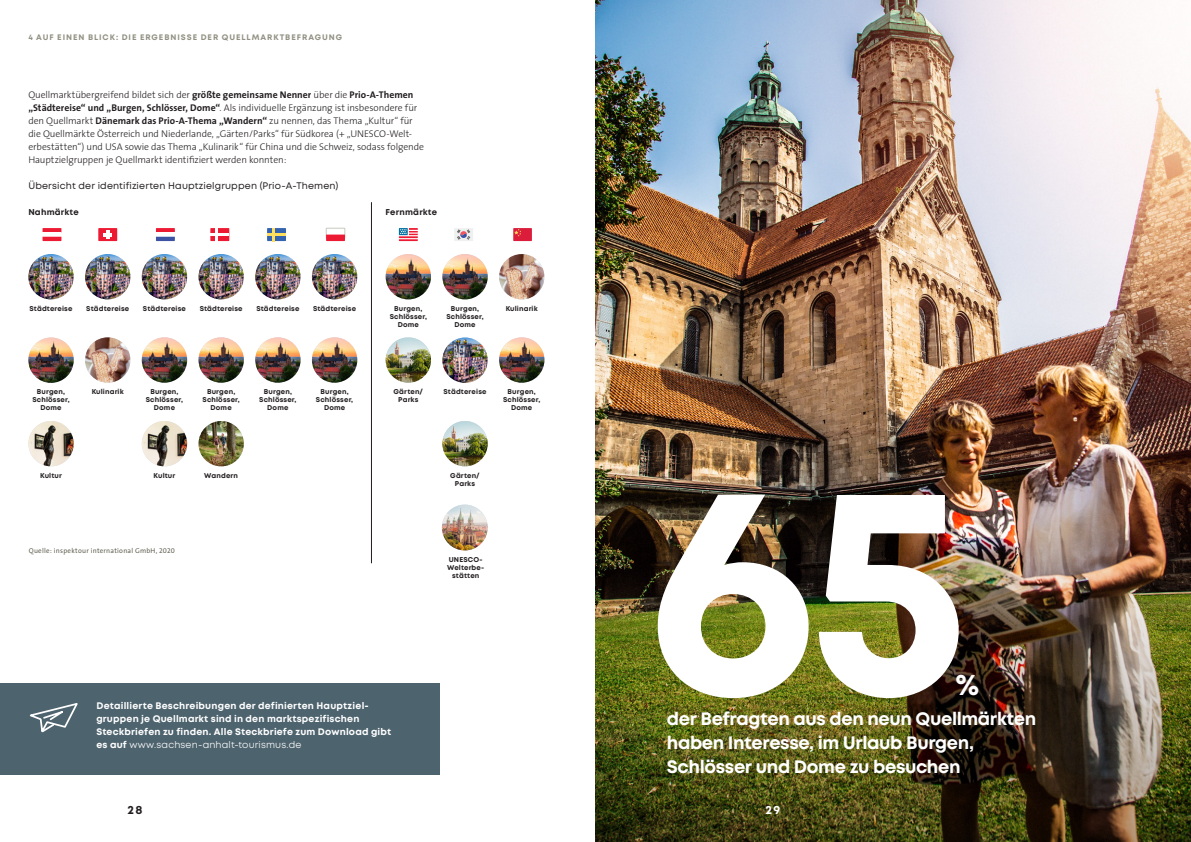
<style>
.page{position:relative;width:1191px;height:842px;background:#fff}
.page>*{position:absolute;margin:0;border:0;box-sizing:border-box;transform-origin:0 0}
.t1{font:700 300px "Mont";color:#fff}
.t2{font:700 30px "Mont";color:#fff}
.t3{font:700 18px/24px "Mont";letter-spacing:-.02em;color:#fff}
.t4{font:700 12px "Mont";color:#231f20}
.t5{font:700 12px "Mont";color:#fff}
.t6{font:300 9.8px/13px "The Sans";letter-spacing:-.01em;color:#231f20}
.t7{font:700 9.5px/13px "Mont";letter-spacing:.02em;color:#fff}
.t8{font:9.5px "Mont";letter-spacing:.015em;color:#231f20}
.t9{font:700 8.5px "Mont";letter-spacing:.025em;color:#231f20}
.t10{font:700 8px "Mont";letter-spacing:.12em;color:#919082}
.t11{font:700 7px/8px "Mont";letter-spacing:.02em;color:#231f20;text-align:center}
.t12{font:7px "The Sans";letter-spacing:.035em;color:#616052}
.s1{font-weight:700}
.s2{font-family:"The Sans Caps"}
.s3{font-weight:400}
</style>
<div class="page">
<img style="left:595px;top:0;width:596px;height:536px">
<img style="left:595px;top:536px;width:596px;height:306px">
<div style="left:0;top:683px;width:439px;height:91px;background:#4d636e"></div>
<svg style="left:43px;top:228px;width:18px;height:13px"></svg>
<svg style="left:156px;top:228px;width:19px;height:13px"></svg>
<div style="left:98px;top:228px;width:19px;height:13px;background:#ed1a33"></div>
<svg style="left:103px;top:230px;width:9px;height:9px"></svg>
<svg style="left:326px;top:228px;width:19px;height:13px"></svg>
<div style="left:210px;top:228px;width:19px;height:13px;background:#ed1a33"></div>
<svg style="left:216px;top:228px;width:2px;height:13px"></svg>
<hr style="left:210px;top:233px;width:19px;height:3px;background:#fff">
<div style="left:267px;top:228px;width:19px;height:13px;background:#3463af"></div>
<svg style="left:272px;top:228px;width:3px;height:13px"></svg>
<hr style="left:267px;top:233px;width:19px;height:3px;background:#ffde5d">
<svg style="left:399px;top:228px;width:19px;height:13px"></svg>
<div style="left:454px;top:228px;width:19px;height:13px;background:#eff1f0"></div>
<svg style="left:457px;top:229px;width:13px;height:11px"></svg>
<div style="left:513px;top:228px;width:19px;height:13px;background:#db1d3b"></div>
<svg style="left:514px;top:229px;width:7px;height:8px"></svg>
<img style="left:28px;top:254px;width:46px;height:45px;border-radius:23px">
<img style="left:85px;top:254px;width:45px;height:45px;border-radius:23px">
<img style="left:142px;top:254px;width:45px;height:45px;border-radius:23px">
<img style="left:198px;top:254px;width:46px;height:45px;border-radius:23px">
<img style="left:255px;top:254px;width:45px;height:45px;border-radius:23px">
<img style="left:312px;top:254px;width:45px;height:45px;border-radius:23px">
<img style="left:442px;top:337px;width:46px;height:46px;border-radius:23px">
<img style="left:28px;top:421px;width:46px;height:45px;border-radius:23px">
<img style="left:142px;top:421px;width:45px;height:45px;border-radius:23px">
<img style="left:198px;top:421px;width:46px;height:45px;border-radius:23px">
<img style="left:386px;top:338px;width:45px;height:45px">
<img style="left:442px;top:421px;width:46px;height:45px">
<img style="left:499px;top:254px;width:45px;height:45px;border-radius:23px">
<img style="left:85px;top:337px;width:45px;height:46px;border-radius:23px">
<hr style="left:371px;top:202px;width:1px;height:361px;background:#231f20">
<img style="left:28px;top:337px;width:46px;height:46px;border-radius:23px">
<img style="left:142px;top:337px;width:45px;height:46px;border-radius:23px">
<img style="left:198px;top:337px;width:46px;height:46px;border-radius:23px">
<img style="left:255px;top:337px;width:45px;height:46px;border-radius:23px">
<img style="left:312px;top:337px;width:45px;height:46px;border-radius:23px">
<img style="left:386px;top:254px;width:45px;height:45px;border-radius:23px">
<img style="left:442px;top:254px;width:46px;height:45px;border-radius:23px">
<img style="left:499px;top:337px;width:45px;height:46px;border-radius:23px">
<img style="left:442px;top:505px;width:46px;height:45px;border-radius:23px">
<svg style="left:29px;top:703px;width:49px;height:30px"></svg>
<p class="t10" style="left:28px;top:32px;width:315px">4 AUF EINEN BLICK: DIE ERGEBNISSE DER QUELLMARKTBEFRAGUNG</p>
<p class="t6" style="left:28px;top:88px;width:397px">Quellmarktübergreifend bildet sich der <span class="s1">größte gemeinsame Nenner</span> über die <span class="s1">Prio-A-Themen „Städtereise“ und „Burgen, Schlösser, Dome“</span>. Als individuelle Ergänzung ist insbesondere für den Quellmarkt <span class="s1">Dänemark das Prio-A-Thema „Wandern“</span> zu nennen, das Thema „Kultur“ für die Quellmärkte Österreich und Niederlande, „Gärten/Parks“ für Südkorea (+ „UNESCO-Welt&shy;erbestätten“) und USA sowie das Thema „Kulinarik“ für China und die Schweiz, sodass folgende Hauptzielgruppen je Quellmarkt identifiziert werden konnten:</p>
<p class="t8" style="left:28px;top:180px;width:311px">Übersicht der identifizierten Hauptzielgruppen (Prio-A-Themen)</p>
<p class="t9" style="left:28px;top:207px;width:52px">Nahmärkte</p>
<p class="t9" style="left:386px;top:207px;width:53px">Fernmärkte</p>
<p class="t11" style="left:30px;top:305px;width:45px">Städtereise</p>
<p class="t11" style="left:86px;top:305px;width:45px">Städtereise</p>
<p class="t11" style="left:143px;top:305px;width:45px">Städtereise</p>
<p class="t11" style="left:200px;top:305px;width:45px">Städtereise</p>
<p class="t11" style="left:256px;top:305px;width:45px">Städtereise</p>
<p class="t11" style="left:313px;top:305px;width:45px">Städtereise</p>
<p class="t11" style="left:390px;top:305px;width:39px">Burgen,<br>Schlösser,<br>Dome</p>
<p class="t11" style="left:446px;top:305px;width:39px">Burgen,<br>Schlösser,<br>Dome</p>
<p class="t11" style="left:506px;top:305px;width:33px">Kulinarik</p>
<p class="t11" style="left:32px;top:388px;width:39px">Burgen,<br>Schlösser,<br>Dome</p>
<p class="t11" style="left:92px;top:388px;width:33px">Kulinarik</p>
<p class="t11" style="left:146px;top:388px;width:39px">Burgen,<br>Schlösser,<br>Dome</p>
<p class="t11" style="left:202px;top:388px;width:39px">Burgen,<br>Schlösser,<br>Dome</p>
<p class="t11" style="left:259px;top:388px;width:39px">Burgen,<br>Schlösser,<br>Dome</p>
<p class="t11" style="left:316px;top:388px;width:39px">Burgen,<br>Schlösser,<br>Dome</p>
<p class="t11" style="left:393px;top:388px;width:31px">Gärten/<br>Parks</p>
<p class="t11" style="left:443px;top:388px;width:45px">Städtereise</p>
<p class="t11" style="left:503px;top:388px;width:39px">Burgen,<br>Schlösser,<br>Dome</p>
<p class="t11" style="left:40px;top:472px;width:23px">Kultur</p>
<p class="t11" style="left:154px;top:472px;width:23px">Kultur</p>
<p class="t11" style="left:204px;top:472px;width:35px">Wandern</p>
<p class="t11" style="left:450px;top:472px;width:31px">Gärten/<br>Parks</p>
<p class="t12" style="left:29px;top:545px;width:148px">Quelle: inspektour international GmbH, <span class="s2">2020</span></p>
<p class="t11" style="left:447px;top:555px;width:38px">UNESCO-<br>Welterbe&shy;stätten</p>
<p class="t7" style="left:96px;top:699px;width:296px">Detaillierte Beschreibungen der definierten Hauptziel&shy;gruppen je Quellmarkt sind in den marktspezifischen Steckbriefen zu finden. Alle Steckbriefe zum Download gibt es auf <span class="s3">www.sachsen-anhalt-tourismus.de</span></p>
<h1 class="t1" style="left:645px;top:394px;width:327px">65</h1>
<h2 class="t2" style="left:955px;top:664px;width:25px">%</h2>
<h3 class="t3" style="left:667px;top:707px;width:371px">der Befragten aus den neun Quellmärkten haben Interesse, im Urlaub Burgen,</h3>
<h3 class="t3" style="left:667px;top:755px;width:295px">Schlösser und Dome zu besuchen</h3>
<p class="t4" style="left:128px;top:802px;width:16px">28</p>
<p class="t5" style="left:765px;top:802px;width:16px">29</p>
</div>
